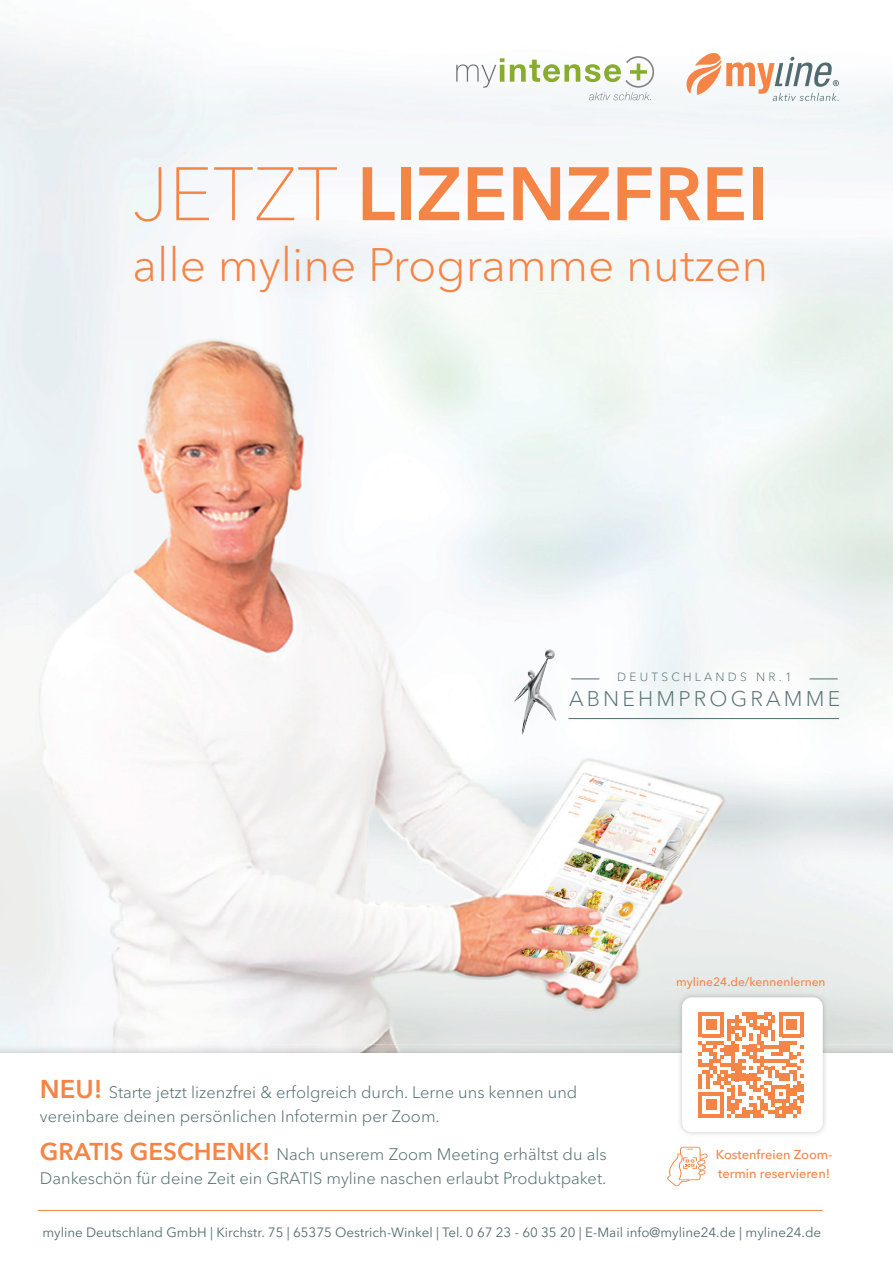
<style>
.page{position:relative;width:893px;height:1263px;background:#fff}
.page>*{position:absolute;margin:0;border:0;box-sizing:border-box;transform-origin:0 0}
.t1{font:600 74.85px "Avenir Next LT Pro";color:#f58546}
.t2{font:300 46.5px "Avenir Next LT Pro";color:#f58546}
.t3{font:300 21px "Avenir Next LT Pro";letter-spacing:.15em;color:#597174}
.t4{font:300 16.5px/24px "Avenir Next LT Pro";color:#516c6f}
.t5{font:13.35px "Avenir Next LT Pro";color:#516c6f}
.t6{font:500 12.9px/19.2px "Avenir Next LT Pro";color:#f58546}
.t7{font:500 12px "Avenir Next LT Pro";color:#f58546}
.t8{font:300 11.85px "Avenir Next LT Pro";letter-spacing:.275em;color:#597174}
.s1{font-weight:100}
.s2{font-weight:600;font-size:25.65px;color:#f58546}
.s3{font-weight:600;font-size:24.15px;color:#f58546}
</style>
<div class="page">
<img style="left:0;top:24px;width:893px;height:1029px">
<img style="left:676px;top:992px;width:152px;height:143px">
<div style="left:682px;top:997px;width:141px;height:135px;background:#fff;border-radius:10px"></div>
<svg style="left:698px;top:1012px;width:106px;height:105px"></svg>
<svg style="left:456px;top:58px;width:48px;height:30px"></svg>
<svg style="left:510px;top:56px;width:144px;height:44px"></svg>
<svg style="left:685px;top:51px;width:154px;height:50px"></svg>
<hr style="left:38px;top:1210px;width:785px;height:1px;background:#f58546">
<svg style="left:571px;top:678px;width:28px;height:1px"></svg>
<svg style="left:809px;top:678px;width:29px;height:1px"></svg>
<hr style="left:568px;top:718px;width:271px;height:1px;background:#516c6f">
<img style="left:514px;top:649px;width:42px;height:85px">
<svg style="left:667px;top:1147px;width:41px;height:39px"></svg>
<h1 class="t1" style="left:132px;top:149px;width:637px"><span class="s1">JETZT</span> LIZENZFREI</h1>
<h2 class="t2" style="left:133px;top:237px;width:637px">alle myline Programme nutzen</h2>
<p class="t8" style="left:617px;top:670px;width:176px">DEUTSCHLANDS NR.1</p>
<p class="t3" style="left:569px;top:687px;width:272px">ABNEHMPROGRAMME</p>
<p class="t4" style="left:40px;top:1081px;width:539px"><span class="s2">NEU!</span> Starte jetzt lizenzfrei &amp; erfolgreich durch. Lerne uns kennen und vereinbare deinen persönlichen Infotermin per Zoom.</p>
<p class="t4" style="left:40px;top:1142px;width:568px"><span class="s3">GRATIS GESCHENK!</span> Nach unserem Zoom Meeting erhältst du als<br>Dankeschön für deine Zeit ein GRATIS myline naschen erlaubt Produktpaket.</p>
<p class="t7" style="left:676px;top:974px;width:151px">myline24.de/kennenlernen</p>
<p class="t6" style="left:716px;top:1144px;width:118px">Kostenfreien Zoom&shy;termin reservieren!</p>
<p class="t5" style="left:42px;top:1225px;width:780px">myline Deutschland GmbH | Kirchstr. 75 | 65375 Oestrich-Winkel | Tel. 0 67 23 - 60 35 20 | E-Mail info@myline24.de | myline24.de</p>
</div>
